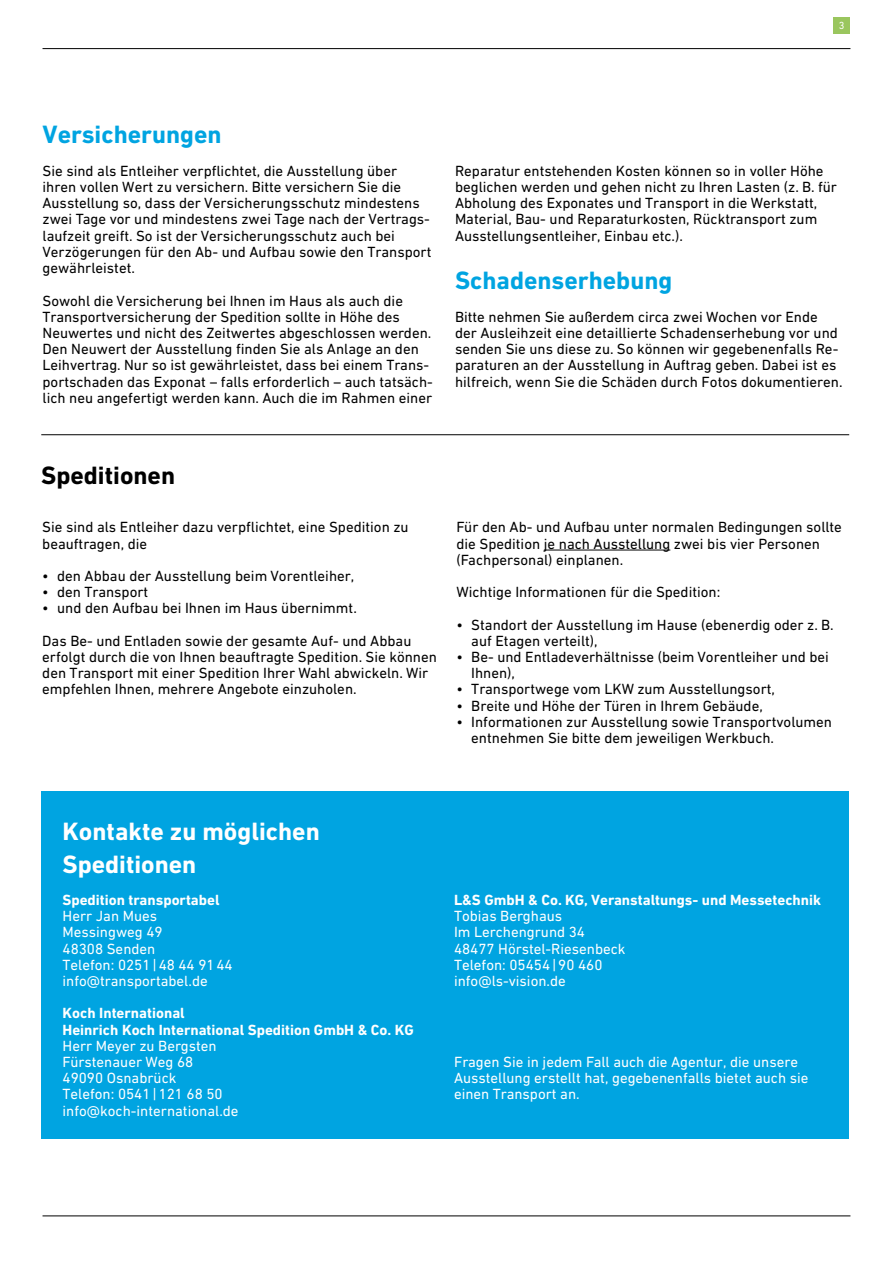
<style>
.page{position:relative;width:893px;height:1263px;background:#fff}
.page>*{position:absolute;margin:0;border:0;box-sizing:border-box;transform-origin:0 0}
.t1{font:700 25.5px/32.4px "DIN Next W1 G";color:#fff}
.t2{font:700 25.5px "DIN Next W1 G";color:#00a4e1}
.t3{font:700 25.5px "DIN Next W1 G";color:#000}
.t4{font:15px/16.2px "DIN Next W1 G";color:#000}
.t5{font:15px/16.2px "DIN Next W1 G";color:#fff}
.t6{font:700 15px/16.2px "DIN Next W1 G";color:#fff}
.t7{font:10.5px "DIN Next W1 G";color:#fff}
</style>
<div class="page">
<hr style="left:41px;top:434px;width:808px;height:1px;background:#000">
<div style="left:41px;top:791px;width:808px;height:347px;background:#00a4e1"></div>
<hr style="left:544px;top:550px;width:126px;height:1px;background:#000">
<hr style="left:43px;top:48px;width:807px;height:1px;background:#000">
<hr style="left:43px;top:1215px;width:807px;height:1px;background:#000">
<div style="left:833px;top:17px;width:17px;height:16px;background:#9ac65e"></div>
<p class="t7" style="left:839px;top:19px;width:7px">3</p>
<h1 class="t2" style="left:43px;top:120px;width:181px">Versicherungen</h1>
<p class="t4" style="left:43px;top:162px;width:390px">Sie sind als Entleiher verpflichtet, die Ausstellung über ihren vollen Wert zu versichern. Bitte versichern Sie die Ausstellung so, dass der Versicherungsschutz mindestens zwei Tage vor und mindestens zwei Tage nach der Vertrags&shy;laufzeit greift. So ist der Versicherungsschutz auch bei Verzögerungen für den Ab- und Aufbau sowie den Transport gewährleistet.</p>
<p class="t4" style="left:43px;top:292px;width:392px">Sowohl die Versicherung bei Ihnen im Haus als auch die Transportversicherung der Spedition sollte in Höhe des Neuwertes und nicht des Zeitwertes abgeschlossen werden.<br>Den Neuwert der Ausstellung finden Sie als Anlage an den Leihvertrag. Nur so ist gewährleistet, dass bei einem Trans&shy;portschaden das Exponat – falls erforderlich – auch tatsäch&shy;lich neu angefertigt werden kann. Auch die im Rahmen einer</p>
<p class="t4" style="left:455px;top:162px;width:384px">Reparatur entstehenden Kosten können so in voller Höhe beglichen werden und gehen nicht zu Ihren Lasten (z. B. für Abholung des Exponates und Transport in die Werkstatt, Material, Bau- und Reparaturkosten, Rücktransport zum Ausstellungsentleiher, Einbau etc.).</p>
<h1 class="t2" style="left:455px;top:266px;width:219px">Schadenserhebung</h1>
<p class="t4" style="left:455px;top:308px;width:389px">Bitte nehmen Sie außerdem circa zwei Wochen vor Ende der Ausleihzeit eine detaillierte Schadenserhebung vor und senden Sie uns diese zu. So können wir gegebenenfalls Re&shy;paraturen an der Ausstellung in Auftrag geben. Dabei ist es hilfreich, wenn Sie die Schäden durch Fotos dokumentieren.</p>
<h1 class="t3" style="left:41px;top:460px;width:135px">Speditionen</h1>
<p class="t4" style="left:42px;top:519px;width:368px">Sie sind als Entleiher dazu verpflichtet, eine Spedition zu beauftragen, die</p>
<p class="t4" style="left:42px;top:567px;width:314px">• den Abbau der Ausstellung beim Vorentleiher,</p>
<p class="t4" style="left:42px;top:584px;width:108px">• den Transport</p>
<p class="t4" style="left:42px;top:592px;width:371px;line-height:32.4px">• und den Aufbau bei Ihnen im Haus übernimmt.<br>Das Be- und Entladen sowie der gesamte Auf- und Abbau</p>
<p class="t4" style="left:42px;top:648px;width:396px">erfolgt durch die von Ihnen beauftragte Spedition. Sie können den Transport mit einer Spedition Ihrer Wahl abwickeln. Wir empfehlen Ihnen, mehrere Angebote einzuholen.</p>
<p class="t4" style="left:456px;top:519px;width:387px">Für den Ab- und Aufbau unter normalen Bedingungen sollte die Spedition je nach Ausstellung zwei bis vier Personen (Fachpersonal) einplanen.</p>
<p class="t4" style="left:456px;top:584px;width:266px">Wichtige Informationen für die Spedition:</p>
<p class="t4" style="left:471px;top:616px;width:364px;text-indent:-15px">• Standort der Ausstellung im Hause (ebenerdig oder z. B. auf Etagen verteilt),</p>
<p class="t4" style="left:471px;top:648px;width:359px;text-indent:-15px">• Be- und Entladeverhältnisse (beim Vorentleiher und bei<br>Ihnen),</p>
<p class="t4" style="left:456px;top:681px;width:320px">• Transportwege vom LKW zum Ausstellungsort,</p>
<p class="t4" style="left:456px;top:697px;width:308px">• Breite und Höhe der Türen in Ihrem Gebäude,</p>
<p class="t4" style="left:471px;top:713px;width:362px;text-indent:-15px">• Informationen zur Ausstellung sowie Transportvolumen entnehmen Sie bitte dem jeweiligen Werkbuch.</p>
<h1 class="t1" style="left:63px;top:815px;width:259px">Kontakte zu möglichen<br>Speditionen</h1>
<p class="t6" style="left:63px;top:892px;width:159px">Spedition transportabel</p>
<p class="t5" style="left:63px;top:908px;width:172px">Herr Jan Mues<br>Messingweg 49<br>48308 Senden<br>Telefon: 0251|48 44 9144 info@transportabel.de</p>
<p class="t6" style="left:63px;top:1005px;width:353px">Koch International<br>Heinrich Koch International Spedition GmbH &amp; Co. KG</p>
<p class="t5" style="left:63px;top:1037px;width:178px">Herr Meyer zu Bergsten<br>Fürstenauer Weg 68<br>49090 Osnabrück<br>Telefon: 0541|121 68 50 info@koch-international.de</p>
<p class="t6" style="left:454px;top:892px;width:369px">L&amp;S GmbH &amp; Co. KG, Veranstaltungs- und Messetechnik</p>
<p class="t5" style="left:454px;top:908px;width:173px">Tobias Berghaus<br>Im Lerchengrund 34<br>48477 Hörstel-Riesenbeck<br>Telefon: 05454|90 460 info@ls-vision.de</p>
<p class="t5" style="left:454px;top:1053px;width:356px">Fragen Sie in jedem Fall auch die Agentur, die unsere<br>Ausstellung erstellt hat, gegebenenfalls bietet auch sie einen Transport an.</p>
</div>
